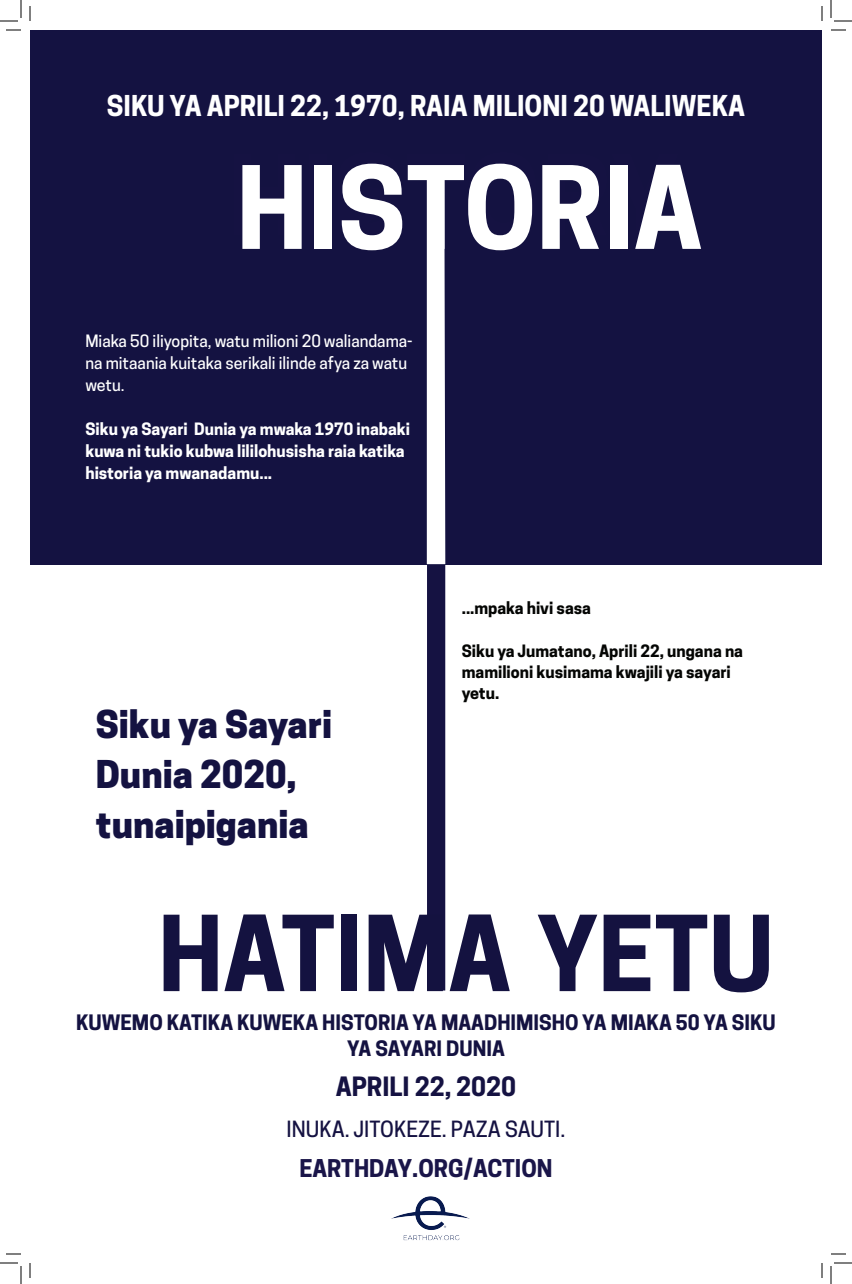
<style>
.page{position:relative;width:852px;height:1284px;background:#fff}
.page>*{position:absolute;margin:0;border:0;box-sizing:border-box;transform-origin:0 0}
.t1{font:700 107.5px "Cooper Hewitt";color:#fff}
.t2{font:700 98px "Cooper Hewitt";color:#141240}
.t3{font:800 36px/50px "Cooper Hewitt";color:#141241}
.t4{font:700 27px "Cooper Hewitt";color:#fff}
.t5{font:700 25px "Cooper Hewitt";color:#151242}
.t6{font:700 23px "Cooper Hewitt";color:#1a1549}
.t7{font:500 21px "Cooper Hewitt";color:#151242}
.t8{font:700 20px "Cooper Hewitt";color:#141241}
.t9{font:700 16px/22px "Cooper Hewitt";color:#fff}
.t10{font:500 16px/22px "Cooper Hewitt";color:#fff}
.t11{font:700 16px/21px "Cooper Hewitt";color:#040503}
</style>
<div class="page">
<div style="left:30px;top:30px;width:792px;height:534px;background:#141241"></div>
<svg style="left:234px;top:167px;width:445px;height:824px"></svg>
<img style="left:391px;top:1196px;width:79px;height:45px">
<svg style="left:427px;top:167px;width:37px;height:397px"></svg>
<svg style="left:6px;top:29px;width:15px;height:2px"></svg>
<svg style="left:831px;top:29px;width:15px;height:2px"></svg>
<svg style="left:6px;top:1253px;width:15px;height:2px"></svg>
<svg style="left:831px;top:1253px;width:15px;height:2px"></svg>
<svg style="left:29px;top:6px;width:2px;height:15px"></svg>
<svg style="left:29px;top:1263px;width:2px;height:15px"></svg>
<svg style="left:821px;top:6px;width:2px;height:15px"></svg>
<svg style="left:821px;top:1263px;width:2px;height:15px"></svg>
<svg style="left:0;top:0;width:22px;height:22px"></svg>
<svg style="left:0;top:1262px;width:22px;height:22px"></svg>
<svg style="left:830px;top:0;width:22px;height:22px"></svg>
<svg style="left:830px;top:1262px;width:22px;height:22px"></svg>
<p class="t4" style="left:107px;top:90px;width:640px">SIKU YA APRILI 22, 1970, RAIA MILIONI 20 WALIWEKA</p>
<p class="t1" style="left:236px;top:145px;width:468px">HISTORIA</p>
<p class="t10" style="left:85px;top:330px;width:329px">Miaka 50 iliyopita, watu milioni 20 waliandama&shy;na mitaania kuitaka serikali ilinde afya za watu wetu.</p>
<p class="t9" style="left:85px;top:418px;width:326px">Siku ya Sayari Dunia ya mwaka 1970 inabaki kuwa ni tukio kubwa lililohusisha raia katika historia ya mwanadamu...</p>
<p class="t3" style="left:96px;top:699px;width:238px">Siku ya Sayari<br>Dunia 2020, tunaipigania</p>
<p class="t11" style="left:462px;top:598px;width:131px">...mpaka hivi sasa</p>
<p class="t11" style="left:462px;top:641px;width:283px">Siku ya Jumatano, Aprili 22, ungana na mamilioni kusimama kwajili ya sayari yetu.</p>
<p class="t2" style="left:158px;top:896px;width:617px">HATIMA YETU</p>
<p class="t8" style="left:76px;top:1011px;width:701px">KUWEMO KATIKA KUWEKA HISTORIA YA MAADHIMISHO YA MIAKA 50 YA SIKU</p>
<p class="t8" style="left:347px;top:1037px;width:159px">YA SAYARI DUNIA</p>
<p class="t5" style="left:336px;top:1071px;width:182px">APRILI 22, 2020</p>
<p class="t7" style="left:287px;top:1117px;width:280px">INUKA. JITOKEZE. PAZA SAUTI.</p>
<p class="t6" style="left:299px;top:1154px;width:255px">EARTHDAY.ORG/ACTION</p>
</div>
